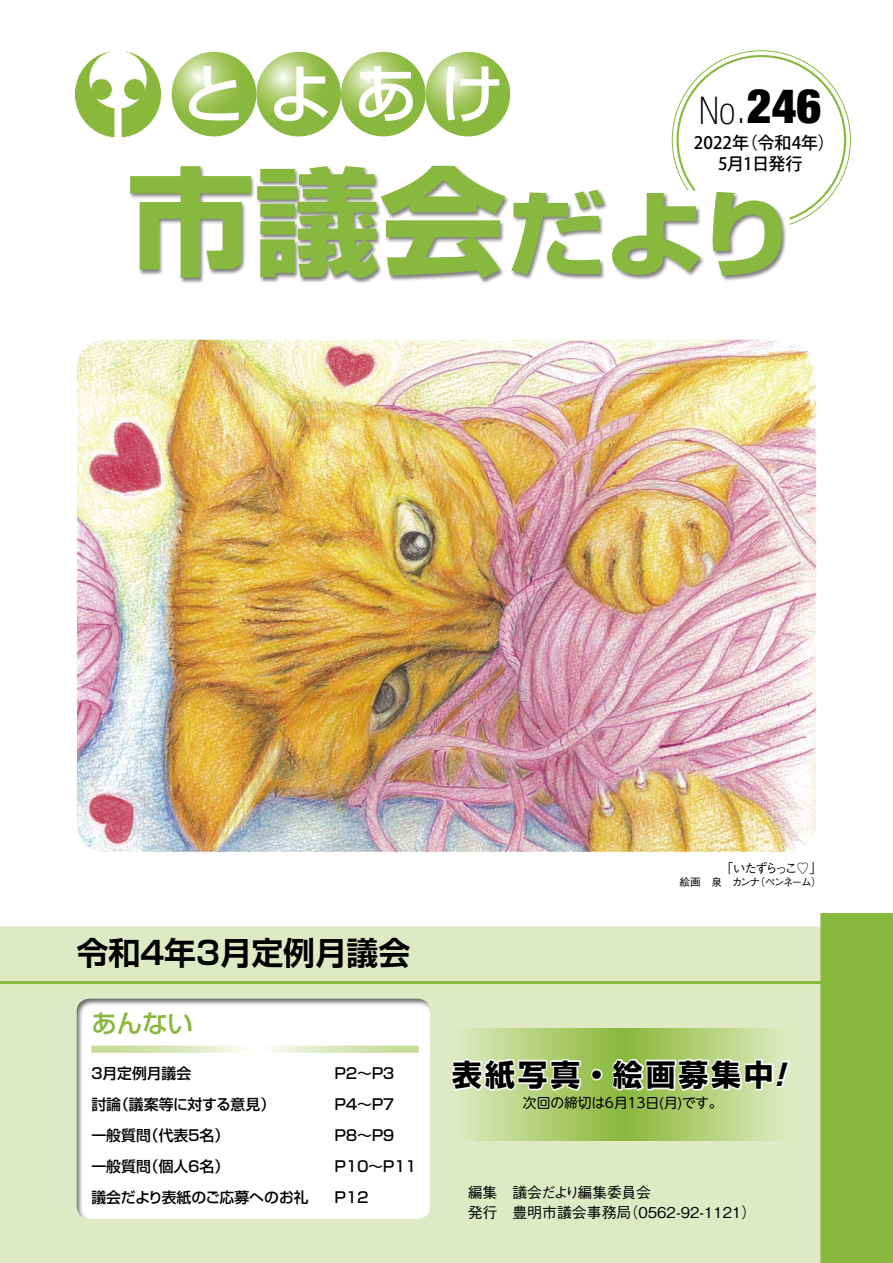
<style>
.page{position:relative;width:893px;height:1263px;background:#fff}
.page>*{position:absolute;margin:0;border:0;box-sizing:border-box;transform-origin:0 0}
.t1{font:700 117px "Shin Go Pro";color:#88b83e;scale:1.08 1}
.t2{font:500 63.75px "Shin Go Pro";color:#fff}
.t3{font:900 condensed 47.85px "Helvetica Neue LT Std";color:#000}
.t4{font:100 condensed 38.25px "Helvetica Neue LT Std";color:#000}
.t5{font:700 31.95px "Shin Go Pro De";letter-spacing:-.02em;color:#000}
.t6{font:700 29.7px "Shin Go Pro";letter-spacing:.1em;color:#000}
.t7{font:italic 700 29.7px "Shin Go Pro";color:#000}
.t8{font:500 25.5px "Shin Go Pro";color:#88b83e}
.t9{font:500 16.95px/21.3px "Koz Go Pro";color:#000;text-align:center}
.t10{font:500 14.85px "Shin Go Pro";letter-spacing:-.005em;color:#000}
.t11{font:500 14.85px "Gothic BBB Pro";color:#000}
.t12{font:500 14.85px "Gothic BBB Pro";letter-spacing:-.03em;color:#000}
.t13{font:13.8px "UD Shin M Go Pro";letter-spacing:-.01em;color:#000}
.t14{font:500 12.75px "Gothic BBB Pro";letter-spacing:-.215em;color:#000}
.t15{font:500 10.65px "Gothic BBB Pro";letter-spacing:-.13em;color:#000}
.s1{font-weight:100}
.s2{font-size:93.6px}
</style>
<div class="page">
<img style="left:74px;top:51px;width:88px;height:87px">
<svg style="left:172px;top:52px;width:84px;height:84px;background:#a0c55f"></svg>
<svg style="left:256px;top:52px;width:85px;height:84px;background:#a0c55f"></svg>
<svg style="left:341px;top:52px;width:85px;height:84px;background:#a0c55f"></svg>
<svg style="left:426px;top:52px;width:84px;height:84px;background:#a0c55f"></svg>
<div style="left:129px;top:165px;width:658px;height:119px;background:#000;opacity:.5"></div>
<svg style="left:0;top:927px;width:821px;height:336px;fill:#dfeac5"></svg>
<div style="left:821px;top:913px;width:72px;height:350px;background:#88b83e"></div>
<svg style="left:451px;top:1028px;width:338px;height:113px;background:#b5d17d"></svg>
<hr style="left:0;top:981px;width:838px;height:3px;background:#88b83e">
<svg style="left:91px;top:1045px;width:328px;height:8px;background:#dfeac6"></svg>
<svg style="left:451px;top:1059px;width:338px;height:31px"></svg>
<svg style="left:671px;top:50px;width:180px;height:180px"></svg>
<img style="left:77px;top:340px;width:739px;height:512px">
<h2 class="t2" style="left:182px;top:41px;width:324px">とよあけ</h2>
<h3 class="t3" style="left:735px;top:76px;width:88px"><span class="s1">.</span>246</h3>
<h3 class="t4" style="left:699px;top:89px;width:38px">No</h3>
<p class="t9" style="left:694px;top:133px;width:142px">2022 （年令和年4 (月5 1日発行</p>
<h1 class="t1" style="left:127px;top:129px;width:622px">市議会<span class="s2">だより</span></h1>
<h3 class="t5" style="left:77px;top:927px;width:335px">令和４年３月定例月議会</h3>
<h3 class="t8" style="left:91px;top:1003px;width:103px">あんない</h3>
<p class="t10" style="left:90px;top:1061px;width:103px">３月定例月議会</p>
<p class="t10" style="left:344px;top:1061px;width:42px">２～Ｐ</p>
<p class="t10" style="left:381px;top:1061px;width:16px">３</p>
<p class="t10" style="left:333px;top:1061px;width:16px">Ｐ</p>
<p class="t10" style="left:114px;top:1092px;width:163px">（議案等に対する意見）</p>
<p class="t10" style="left:91px;top:1092px;width:31px">討論</p>
<p class="t10" style="left:333px;top:1092px;width:16px">Ｐ</p>
<p class="t10" style="left:344px;top:1092px;width:42px">４～Ｐ</p>
<p class="t10" style="left:381px;top:1092px;width:16px">７</p>
<p class="t10" style="left:91px;top:1123px;width:61px">一般質問</p>
<p class="t10" style="left:144px;top:1123px;width:87px">（代表５名）</p>
<p class="t10" style="left:344px;top:1123px;width:42px">８～Ｐ</p>
<p class="t10" style="left:381px;top:1123px;width:16px">９</p>
<p class="t10" style="left:333px;top:1123px;width:16px">Ｐ</p>
<p class="t10" style="left:91px;top:1154px;width:61px">一般質問</p>
<p class="t10" style="left:144px;top:1154px;width:87px">（個人６名）</p>
<p class="t10" style="left:344px;top:1154px;width:53px">１０～Ｐ</p>
<p class="t10" style="left:333px;top:1154px;width:16px">Ｐ</p>
<p class="t10" style="left:392px;top:1154px;width:28px">１１</p>
<p class="t10" style="left:91px;top:1185px;width:219px">議会だより表紙のご応募へのお礼</p>
<p class="t10" style="left:344px;top:1185px;width:28px">１２</p>
<p class="t10" style="left:333px;top:1185px;width:16px">Ｐ</p>
<p class="t14" style="left:720px;top:858px;width:103px">「いたずらっこ♡「</p>
<p class="t15" style="left:754px;top:873px;width:69px">（ペンネーム(</p>
<p class="t15" style="left:680px;top:873px;width:82px">絵画　泉　カンナ</p>
<h3 class="t6" style="left:452px;top:1051px;width:323px">表紙写真・絵画募集中</h3>
<p class="t13" style="left:523px;top:1092px;width:201px">次回の締切は6月13日月( )です。</p>
<h3 class="t7" style="left:764px;top:1051px;width:42px">!</h3>
<p class="t12" style="left:468px;top:1181px;width:185px">編集　議会だより編集委員会</p>
<p class="t11" style="left:624px;top:1200px;width:134px">)0562-92-1121(</p>
<p class="t11" style="left:468px;top:1200px;width:165px">発行　豊明市議会事務局</p>
</div>
